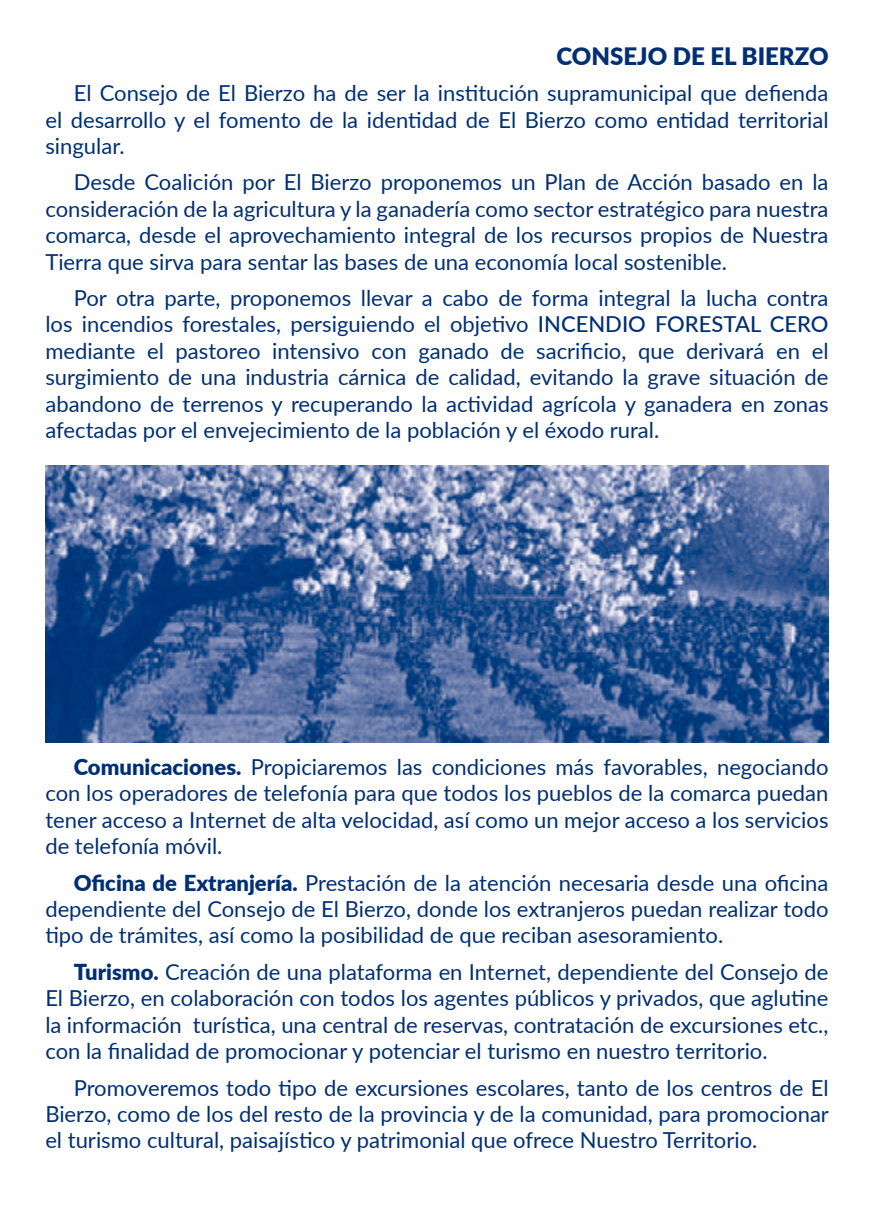
<style>
.page{position:relative;width:874px;height:1225px;background:#fff}
.page>*{position:absolute;margin:0;border:0;box-sizing:border-box;transform-origin:0 0}
.t1{font:900 24px "Lato";color:#002f73}
.t2{font:22px/26.4px "Lato";color:#002f73;text-align:justify}
.t3{font:500 22px "Lato";color:#002f73}
.s1{font-weight:500}
.s2{font-weight:900}
</style>
<div class="page">
<img style="left:45px;top:465px;width:783px;height:278px">
<p class="t1" style="left:556px;top:38px;width:273px">CONSEJO DE EL BIERZO</p>
<p class="t2" style="left:45px;top:79px;width:784px;text-indent:28px">El Consejo de El Bierzo ha de ser la institución supramunicipal que defienda el desarrollo y el fomento de la identidad de El Bierzo como entidad territorial singular.</p>
<p class="t2" style="left:45px;top:168px;width:784px;text-indent:28px">Desde Coalición por El Bierzo proponemos un Plan de Acción basado en la consideración de la agricultura y la ganadería como sector estratégico para nuestra comarca, desde el aprovechamiento integral de los recursos propios de Nuestra Tierra que sirva para sentar las bases de una economía local sostenible.</p>
<p class="t2" style="left:45px;top:284px;width:784px;text-indent:28px">Por otra parte, proponemos llevar a cabo de forma integral la lucha contra los incendios forestales, persiguiendo el objetivo <span class="s1">INCENDIO</span></p>
<p class="t3" style="left:654px;top:308px;width:15px">FORE</p>
<p class="t3" style="left:711px;top:308px;width:26px">STAL</p>
<p class="t3" style="left:769px;top:308px;width:16px">CERO</p>
<p class="t2" style="left:45px;top:337px;width:784px">mediante el pastoreo intensivo con ganado de sacrificio, que derivará en el surgimiento de una industria cárnica de calidad, evitando la grave situación de abandono de terrenos y recuperando la actividad agrícola y ganadera en zonas afectadas por el envejecimiento de la población y el éxodo rural.</p>
<p class="t2" style="left:45px;top:753px;width:784px;text-indent:28px"><span class="s2">Comunicaciones.</span> Propiciaremos las condiciones más favorables, negociando con los operadores de telefonía para que todos los pueblos de la comarca puedan tener acceso a Internet de alta velocidad, así como un mejor acceso a los servicios de telefonía móvil.</p>
<p class="t2" style="left:45px;top:868px;width:784px;text-indent:28px"><span class="s2">Oficina de Extranjería.</span> Prestación de la atención necesaria desde una oficina dependiente del Consejo de El Bierzo, donde los extranjeros puedan realizar todo tipo de trámites, así como la posibilidad de que reciban asesoramiento.</p>
<p class="t2" style="left:45px;top:957px;width:784px;text-indent:28px"><span class="s2">Turismo.</span> Creación de una plataforma en Internet, dependiente del Consejo de El Bierzo, en colaboración con todos los agentes públicos y privados, que aglutine la información turística, una central de reservas, contratación de excursiones etc., con la finalidad de promocionar y potenciar el turismo en nuestro territorio.</p>
<p class="t2" style="left:45px;top:1073px;width:784px;text-indent:28px">Promoveremos todo tipo de excursiones escolares, tanto de los centros de El Bierzo, como de los del resto de la provincia y de la comunidad, para promocionar el turismo cultural, paisajístico y patrimonial que ofrece Nuestro Territorio.</p>
</div>
